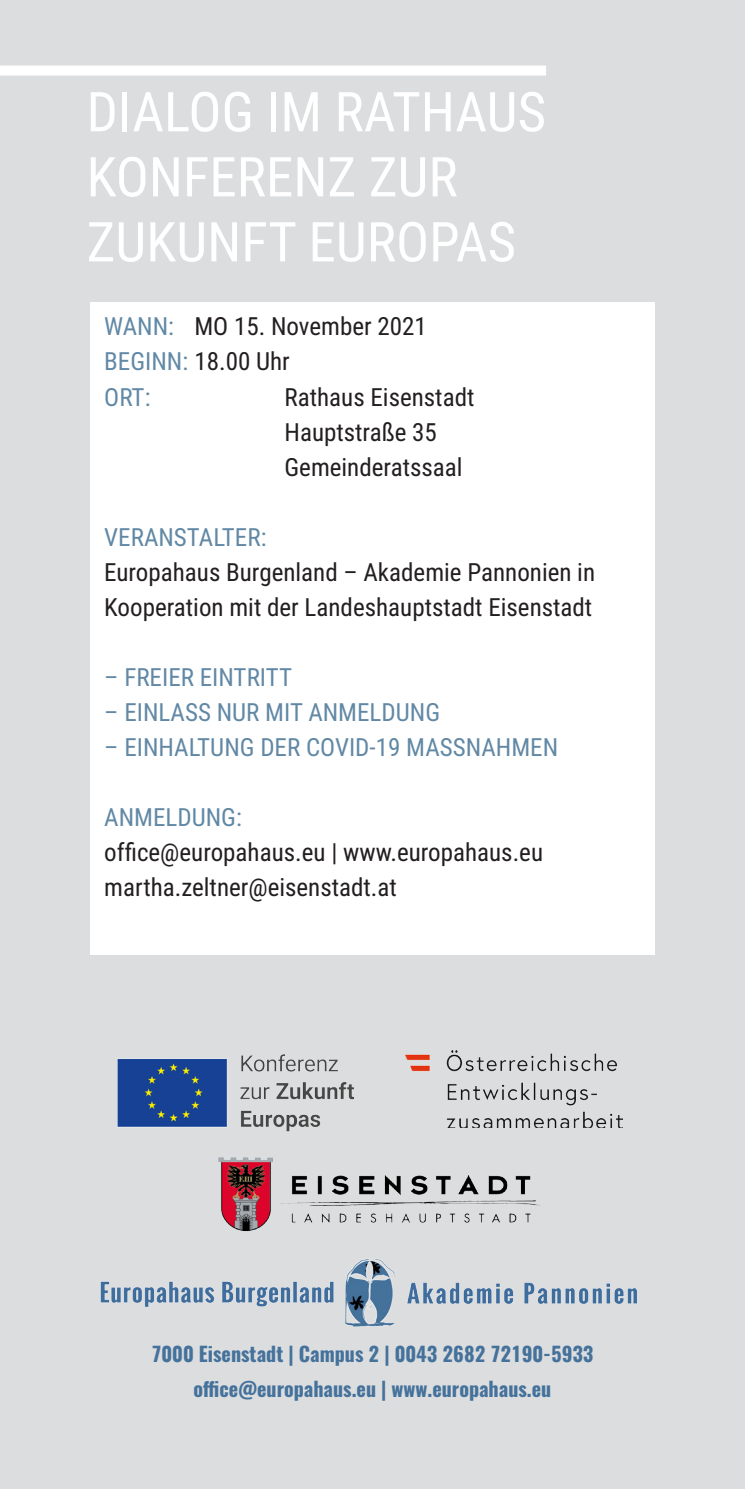
<style>
.page{position:relative;width:745px;height:1489px;background:#fff}
.page>*{position:absolute;margin:0;border:0;box-sizing:border-box;transform-origin:0 0}
.t1{font:55px "Roboto Condensed";color:#fff}
.t2{font:25px/35px "Roboto Condensed";color:#231f20}
.t3{font:25px "Roboto Condensed";color:#6188a5}
.t4{font:700 20px "Oswald";color:#45729b}
.s1{color:#6188a5}
</style>
<div class="page">
<div style="left:0;top:0;width:744px;height:1488px;background:#dcdddf"></div>
<div style="left:90px;top:302px;width:564px;height:652px;background:#fff"></div>
<div style="left:0;top:66px;width:545px;height:10px;background:#fff"></div>
<img style="left:100px;top:1259px;width:537px;height:68px">
<img style="left:117px;top:1054px;width:237px;height:78px">
<img style="left:405px;top:1050px;width:217px;height:77px">
<img style="left:218px;top:1157px;width:322px;height:74px">
<p class="t1" style="left:86px;top:73px;width:460px">DIALOG IM RATHAUS</p>
<p class="t1" style="left:86px;top:138px;width:372px">KONFERENZ ZUR</p>
<p class="t1" style="left:86px;top:203px;width:431px">ZUKUNFT EUROPAS</p>
<p class="t2" style="left:104px;top:308px;width:324px"><span class="s1">WANN:</span> MO 15. November 2021</p>
<p class="t2" style="left:104px;top:343px;width:187px"><span class="s1">BEGINN:</span> 18.00 Uhr</p>
<p class="t3" style="left:104px;top:379px;width:48px">ORT:</p>
<p class="t2" style="left:284px;top:378px;width:191px">Rathaus Eisenstadt</p>
<p class="t2" style="left:284px;top:413px;width:154px">Hauptstraße 35</p>
<p class="t2" style="left:284px;top:448px;width:179px">Gemeinderatssaal</p>
<p class="t3" style="left:104px;top:519px;width:164px">VERANSTALTER:</p>
<p class="t2" style="left:104px;top:553px;width:492px">Europahaus Burgenland – Akademie Pannonien in<br>Kooperation mit der Landeshauptstadt Eisenstadt</p>
<p class="t3" style="left:104px;top:659px;width:189px">– FREIER EINTRITT</p>
<p class="t3" style="left:104px;top:694px;width:337px">– EINLASS NUR MIT ANMELDUNG</p>
<p class="t3" style="left:104px;top:729px;width:455px">– EINHALTUNG DER COVID-19 MASSNAHMEN</p>
<p class="t3" style="left:104px;top:799px;width:139px">ANMELDUNG:</p>
<p class="t2" style="left:104px;top:833px;width:440px">office@europahaus.eu | www.europahaus.eu</p>
<p class="t2" style="left:104px;top:868px;width:294px">martha.zeltner@eisenstadt.at</p>
<p class="t4" style="left:151px;top:1342px;width:443px">7000 Eisenstadt | Campus 2 | 0043 2682 72190-5933</p>
<p class="t4" style="left:193px;top:1377px;width:359px">office@europahaus.eu | www.europahaus.eu</p>
</div>
